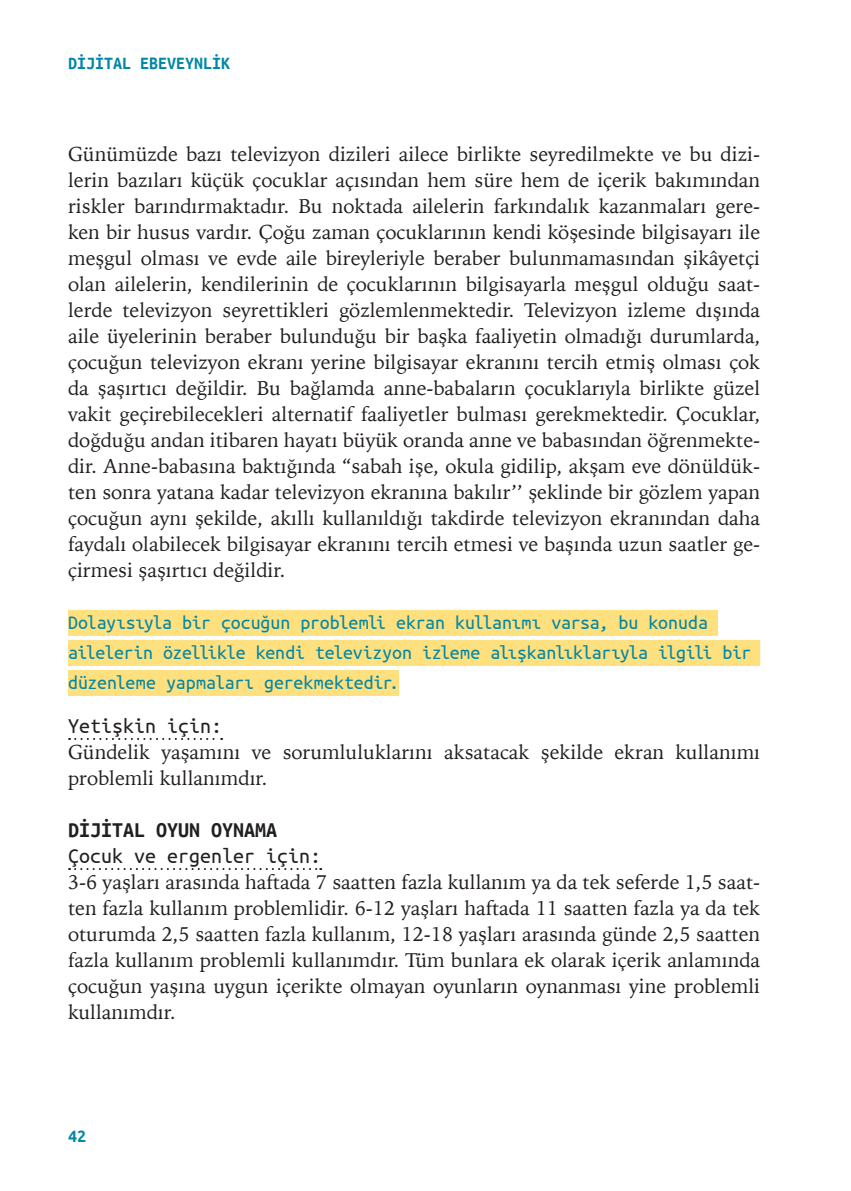
<style>
.page{position:relative;width:851px;height:1191px;background:#fff}
.page>*{position:absolute;margin:0;border:0;box-sizing:border-box;transform-origin:0 0}
.t1{font:22px "Ubuntu Mono";color:#231f20}
.t2{font:700 22px "Ubuntu Mono";color:#231f20}
.t3{font:20px/26px "Iowan Old Style";color:#231f20;text-align:justify}
.t4{font:20px/30px "Ubuntu Mono";letter-spacing:-.015em;color:#0087a5}
.t5{font:700 18px "Ubuntu Mono";color:#0087a5}
</style>
<div class="page">
<div style="left:68px;top:610px;width:650px;height:26px;background:#ffe07f"></div>
<div style="left:68px;top:640px;width:692px;height:26px;background:#ffe07f"></div>
<div style="left:68px;top:670px;width:331px;height:26px;background:#ffe07f"></div>
<svg style="left:69px;top:738px;width:153px;height:2px"></svg>
<svg style="left:69px;top:868px;width:252px;height:2px"></svg>
<p class="t5" style="left:68px;top:54px;width:163px">DİJİTAL EBEVEYNLİK</p>
<p class="t3" style="left:68px;top:140px;width:693px">Günümüzde bazı televizyon dizileri ailece birlikte seyredilmekte ve bu dizi&shy;lerin bazıları küçük çocuklar açısından hem süre hem de içerik bakımından riskler barındırmaktadır. Bu noktada ailelerin farkındalık kazanmaları gere&shy;ken bir husus vardır. Çoğu zaman çocuklarının kendi köşesinde bilgisayarı ile meşgul olması ve evde aile bireyleriyle beraber bulunmamasından şikâyetçi olan ailelerin, kendilerinin de çocuklarının bilgisayarla meşgul olduğu saat&shy;lerde televizyon seyrettikleri gözlemlenmektedir. Televizyon izleme dışında aile üyelerinin beraber bulunduğu bir başka faaliyetin olmadığı durumlarda, çocuğun televizyon ekranı yerine bilgisayar ekranını tercih etmiş olması çok da şaşırtıcı değildir. Bu bağlamda anne-babaların çocuklarıyla birlikte güzel vakit geçirebilecekleri alternatif faaliyetler bulması gerekmektedir. Çocuklar, doğduğu andan itibaren hayatı büyük oranda anne ve babasından öğrenmekte&shy;dir. Anne-babasına baktığında “sabah işe, okula gidilip, akşam eve dönüldük&shy;ten sonra yatana kadar televizyon ekranına bakılır’’ şeklinde bir gözlem yapan çocuğun aynı şekilde, akıllı kullanıldığı takdirde televizyon ekranından daha faydalı olabilecek bilgisayar ekranını tercih etmesi ve başında uzun saatler ge&shy;çirmesi şaşırtıcı değildir.</p>
<p class="t4" style="left:68px;top:607px;width:684px">Dolayısıyla bir çocuğun problemli ekran kullanımı varsa, bu konuda ailelerin özellikle kendi televizyon izleme alışkanlıklarıyla ilgili bir düzenleme yapmaları gerekmektedir.</p>
<p class="t1" style="left:68px;top:714px;width:155px">Yetişkin için:</p>
<p class="t3" style="left:68px;top:738px;width:693px">Gündelik yaşamını ve sorumluluklarını aksatacak şekilde ekran kullanımı problemli kullanımdır.</p>
<p class="t2" style="left:68px;top:818px;width:210px">DIJITAL OYUN OYNAMA</p>
<p class="t1" style="left:68px;top:844px;width:254px">Çocuk ve ergenler için:</p>
<p class="t3" style="left:68px;top:868px;width:693px">3-6 yaşları arasında haftada 7 saatten fazla kullanım ya da tek seferde 1,5 saat&shy;ten fazla kullanım problemlidir. 6-12 yaşları haftada 11 saatten fazla ya da tek oturumda 2,5 saatten fazla kullanım, 12-18 yaşları arasında günde 2,5 saatten fazla kullanım problemli kullanımdır. Tüm bunlara ek olarak içerik anlamında çocuğun yaşına uygun içerikte olmayan oyunların oynanması yine problemli kullanımdır.</p>
<p class="t5" style="left:68px;top:1127px;width:19px">42</p>
</div>
